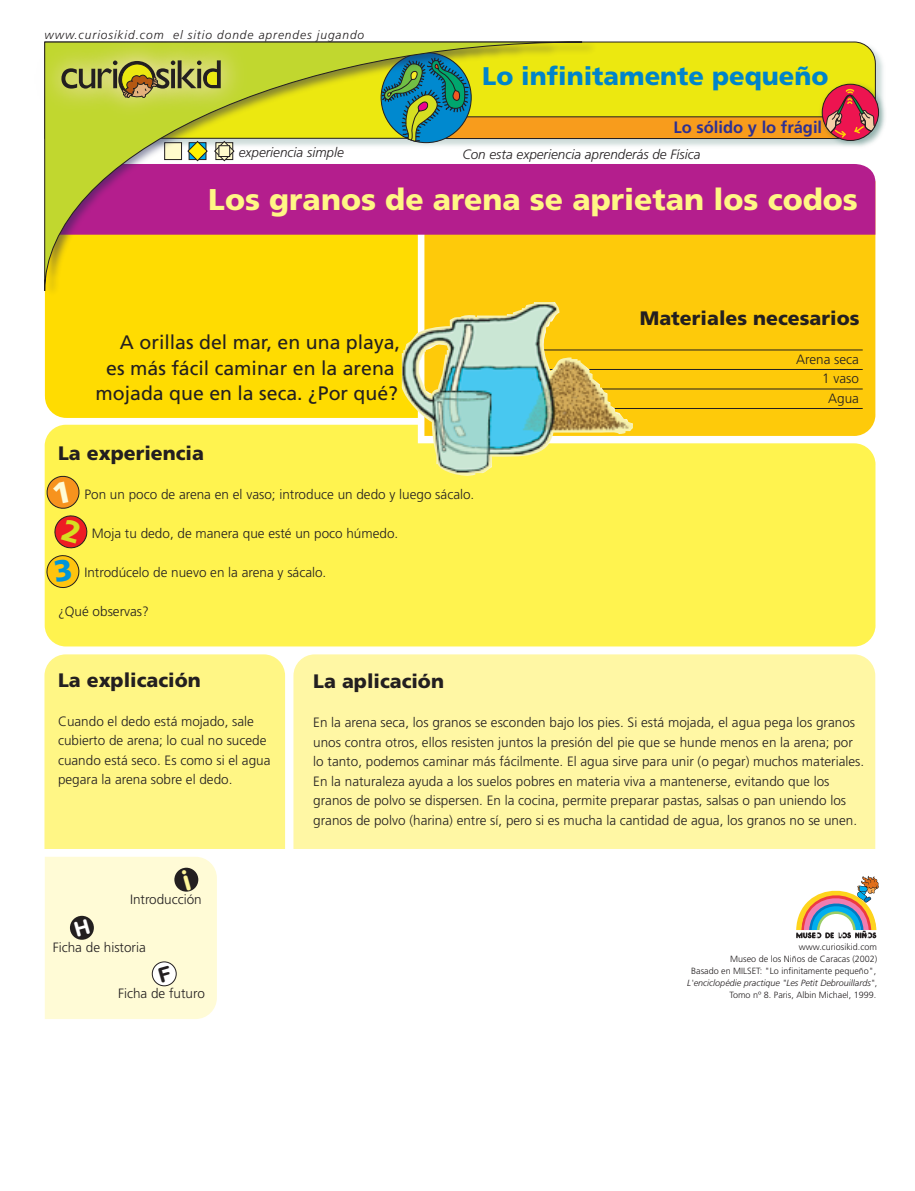
<style>
.page{position:relative;width:915px;height:1191px;background:#fff}
.page>*{position:absolute;margin:0;border:0;box-sizing:border-box;transform-origin:0 0}
.t1{font:900 30px "Frutiger";color:#fff685}
.t2{font:900 25.5px "Frutiger";color:#0084ca}
.t3{font:19.5px/25.5px "Frutiger";color:#231f20;text-align:right}
.t4{font:900 19.5px "Frutiger";color:#231f20}
.t5{font:700 16.5px "Frutiger";color:#2e3092}
.t6{font:300 13.5px/19.5px "Frutiger";color:#231f20}
.t7{font:italic 300 13.5px "Frutiger";color:#231f20}
.t8{font:italic 300 12px "Frutiger";letter-spacing:.075em;color:#231f20}
.t9{font:300 9px/12px "Frutiger";color:#231f20;text-align:right}
.s1{font-style:italic}
</style>
<div class="page">
<div style="left:293px;top:654px;width:582px;height:195px;background:#fff7a4"></div>
<div style="left:44px;top:654px;width:241px;height:195px;background:#fff685"></div>
<div style="left:45px;top:425px;width:830px;height:221px;background:#fff34f"></div>
<div style="left:424px;top:235px;width:451px;height:201px;background:#feca0a"></div>
<div style="left:45px;top:296px;width:373px;height:122px;background:#ffdc01"></div>
<svg style="left:633px;top:408px;width:229px;height:1px"></svg>
<svg style="left:633px;top:388px;width:229px;height:1px"></svg>
<svg style="left:633px;top:369px;width:229px;height:1px"></svg>
<svg style="left:633px;top:349px;width:229px;height:1px"></svg>
<svg style="left:796px;top:876px;width:82px;height:62px"></svg>
<div style="left:597px;top:164px;width:278px;height:71px;background:#b41e8d"></div>
<img style="left:597px;top:51px;width:286px;height:95px">
<img style="left:818px;top:81px;width:67px;height:66px">
<img style="left:45px;top:41px;width:552px;height:255px">
<svg style="left:44px;top:42px;width:538px;height:249px;background:#d68f58"></svg>
<img style="left:44px;top:41px;width:8px;height:107px">
<img style="left:52px;top:41px;width:7px;height:107px">
<img style="left:214px;top:41px;width:68px;height:107px">
<img style="left:59px;top:41px;width:155px;height:111px">
<svg style="left:61px;top:60px;width:160px;height:42px;background:#a6a647"></svg>
<svg style="left:380px;top:44px;width:495px;height:98px;background:#cbbf2c"></svg>
<img style="left:402px;top:302px;width:231px;height:176px">
<svg style="left:45px;top:474px;width:44px;height:115px;background:#edb134"></svg>
<div style="left:45px;top:857px;width:172px;height:162px;background:#fffbd6"></div>
<p class="t8" style="left:45px;top:28px;width:321px">www.curiosikid.com el sitio donde aprendes jugando</p>
<p class="t7" style="left:239px;top:144px;width:106px">experiencia simple</p>
<h2 class="t2" style="left:482px;top:61px;width:347px">Lo infinitamente pequeño</h2>
<p class="t5" style="left:673px;top:118px;width:150px">Lo sólido y lo frágil</p>
<p class="t7" style="left:462px;top:146px;width:239px">Con esta experiencia aprenderás de Física</p>
<h1 class="t1" style="left:208px;top:182px;width:651px">Los granos de arena se aprietan los codos</h1>
<h3 class="t3" style="left:95px;top:330px;width:306px">A orillas del mar, en una playa,<br>es más fácil caminar en la arena mojada que en la seca. ¿Por qué?</h3>
<h3 class="t4" style="left:58px;top:442px;width:147px">La experiencia</h3>
<p class="t6" style="left:84px;top:485px;width:391px">Pon un poco de arena en el vaso; introduce un dedo y luego sácalo.</p>
<p class="t6" style="left:92px;top:524px;width:308px">Moja tu dedo, de manera que esté un poco húmedo.</p>
<p class="t6" style="left:84px;top:563px;width:243px">Introdúcelo de nuevo en la arena y sácalo.</p>
<p class="t6" style="left:58px;top:602px;width:92px">¿Qué observas?</p>
<h3 class="t4" style="left:639px;top:306px;width:221px">Materiales necesarios</h3>
<p class="t6" style="left:796px;top:349px;width:64px;text-align:right">Arena seca<br>1 vaso<br>Agua</p>
<h3 class="t4" style="left:58px;top:668px;width:144px">La explicación</h3>
<p class="t6" style="left:58px;top:711px;width:214px">Cuando el dedo está mojado, sale cubierto de arena; lo cual no sucede cuando está seco. Es como si el agua pegara la arena sobre el dedo.</p>
<p class="t6" style="left:130px;top:889px;width:73px">Introducción</p>
<p class="t6" style="left:53px;top:937px;width:95px">Ficha de historia</p>
<p class="t6" style="left:118px;top:983px;width:88px">Ficha de futuro</p>
<h3 class="t4" style="left:313px;top:669px;width:132px">La aplicación</h3>
<p class="t6" style="left:313px;top:713px;width:552px">En la arena seca, los granos se esconden bajo los pies. Si está mojada, el agua pega los granos unos contra otros, ellos resisten juntos la presión del pie que se hunde menos en la arena; por lo tanto, podemos caminar más fácilmente. El agua sirve para unir (o pegar) muchos materiales.<br>En la naturaleza ayuda a los suelos pobres en materia viva a mantenerse, evitando que los granos de polvo se dispersen. En la cocina, permite preparar pastas, salsas o pan uniendo los granos de polvo (harina) entre sí, pero si es mucha la cantidad de agua, los granos no se unen.</p>
<p class="t9" style="left:687px;top:941px;width:191px">www.curiosikid.com<br>Museo de los Niños de Caracas (2002)<br>Basado en MILSET: "Lo infinitamente pequeño", <span class="s1">L'enciclopédie practique "Les Petit Debrouillards"</span>, Tomo nº 8. Paris, Albin Michael, 1999.</p>
</div>
